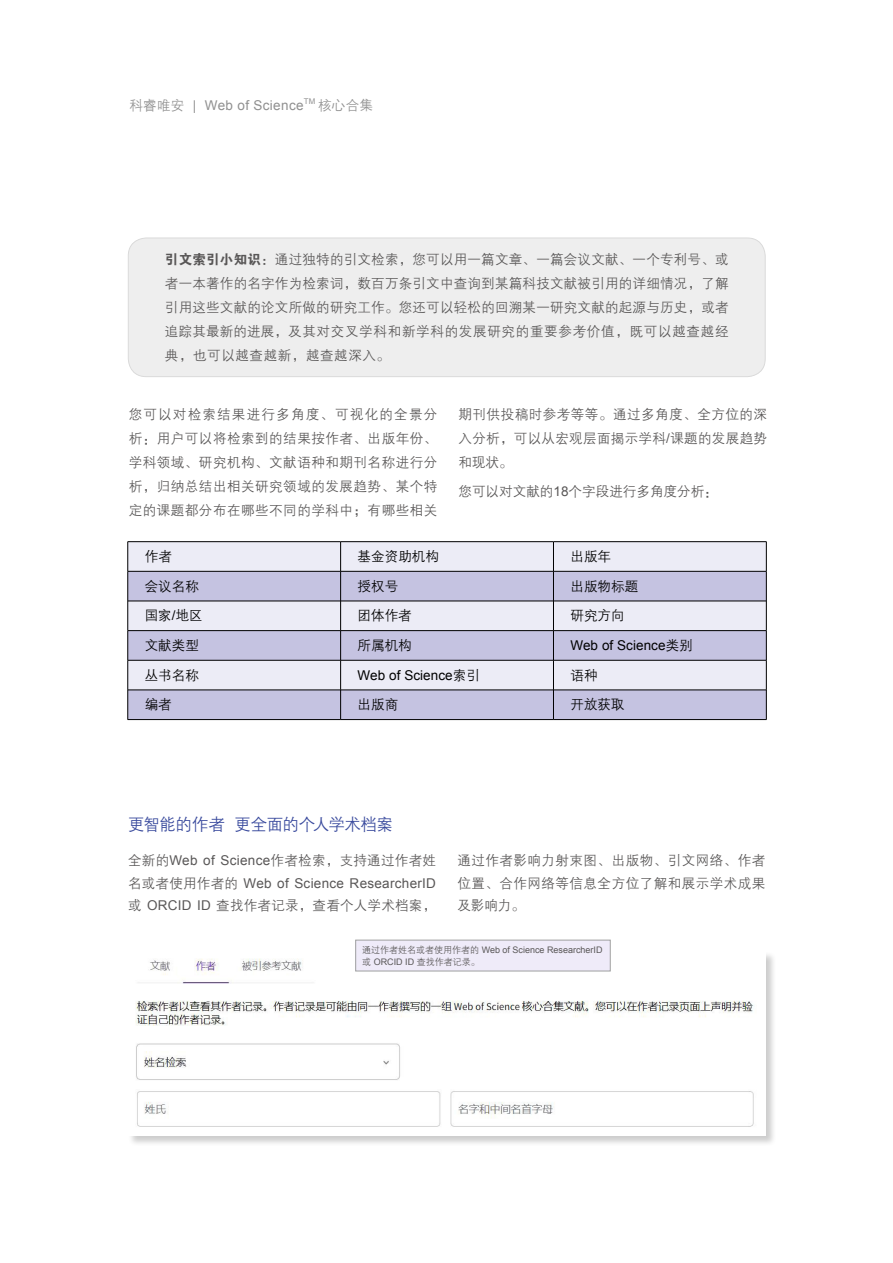
<style>
.page{position:relative;width:893px;height:1263px;background:#fff}
.page>*{position:absolute;margin:0;border:0;box-sizing:border-box;transform-origin:0 0}
.t1{font:16.5px "FZZDXJW GB1 0";letter-spacing:-.025em;color:#37489c}
.t2{font:13.5px/24px "FZZDXJW GB1 0";letter-spacing:.04em;color:#595757;text-align:justify}
.t3{font:13.5px "FZZDXJW GB1 0";letter-spacing:.005em;color:#000}
.t4{font:13.5px "Arial";letter-spacing:.02em;color:#595757}
.t5{font:13.5px "Arial";letter-spacing:.005em;color:#000}
.t6{font:13.5px "FZZDXJW GB1 0";letter-spacing:.02em;color:#595757}
.t7{font:13.5px "FZZDXJW GB1 0";letter-spacing:.005em;color:#595757}
.t8{font:13.5px "Arial";letter-spacing:.025em;color:#909090}
.t9{font:13.5px "FZZDXJW GB1 0";color:#909090}
.t10{font:9px "Arial";color:#595757}
.t11{font:9px "FZZDXJW GB1 0";color:#595757}
.t12{font:7.8px "Arial";color:#909090}
.s1{font-family:"FZZDXJW GB1 0"}
.s2{font-family:"FZDHTJW GB1 0"}
.s3{font-family:"Arial"}
</style>
<div class="page">
<div style="left:128px;top:238px;width:637px;height:139px;background:#eee;border-radius:18px"></div>
<div style="left:128px;top:238px;width:637px;height:139px;border:1px solid #000;border-radius:18px"></div>
<svg style="left:128px;top:542px;width:638px;height:29px;background:#e8e8f2"></svg>
<svg style="left:128px;top:572px;width:638px;height:147px;background:#d2d0e6"></svg>
<hr style="left:128px;top:541px;width:213px;height:1px;background:#000">
<svg style="left:127px;top:542px;width:1px;height:29px"></svg>
<hr style="left:341px;top:541px;width:212px;height:1px;background:#000">
<hr style="left:553px;top:541px;width:213px;height:1px;background:#000">
<svg style="left:766px;top:542px;width:1px;height:29px"></svg>
<hr style="left:127px;top:571px;width:1px;height:30px;background:#000">
<hr style="left:766px;top:571px;width:1px;height:30px;background:#000">
<hr style="left:127px;top:601px;width:1px;height:30px;background:#000">
<hr style="left:766px;top:601px;width:1px;height:30px;background:#000">
<svg style="left:127px;top:631px;width:1px;height:29px"></svg>
<svg style="left:766px;top:631px;width:1px;height:29px"></svg>
<svg style="left:127px;top:690px;width:1px;height:29px"></svg>
<svg style="left:766px;top:690px;width:1px;height:29px"></svg>
<svg style="left:340px;top:542px;width:1px;height:29px"></svg>
<svg style="left:553px;top:542px;width:1px;height:29px"></svg>
<hr style="left:128px;top:571px;width:213px;height:1px;background:#000">
<hr style="left:341px;top:571px;width:212px;height:1px;background:#000">
<hr style="left:340px;top:571px;width:1px;height:30px;background:#000">
<hr style="left:553px;top:571px;width:213px;height:1px;background:#000">
<hr style="left:553px;top:571px;width:1px;height:30px;background:#000">
<hr style="left:128px;top:601px;width:213px;height:1px;background:#000">
<hr style="left:341px;top:601px;width:212px;height:1px;background:#000">
<hr style="left:553px;top:601px;width:213px;height:1px;background:#000">
<hr style="left:128px;top:630px;width:213px;height:1px;background:#000">
<hr style="left:341px;top:630px;width:212px;height:1px;background:#000">
<svg style="left:340px;top:601px;width:1px;height:59px"></svg>
<hr style="left:553px;top:630px;width:213px;height:1px;background:#000">
<svg style="left:553px;top:602px;width:1px;height:58px"></svg>
<hr style="left:128px;top:690px;width:213px;height:1px;background:#000">
<hr style="left:341px;top:690px;width:212px;height:1px;background:#000">
<svg style="left:340px;top:690px;width:1px;height:29px"></svg>
<hr style="left:553px;top:690px;width:213px;height:1px;background:#000">
<svg style="left:553px;top:691px;width:1px;height:28px"></svg>
<hr style="left:127px;top:660px;width:1px;height:30px;background:#000">
<hr style="left:128px;top:660px;width:213px;height:1px;background:#000">
<hr style="left:128px;top:719px;width:213px;height:1px;background:#000">
<hr style="left:341px;top:660px;width:212px;height:1px;background:#000">
<hr style="left:341px;top:719px;width:212px;height:1px;background:#000">
<hr style="left:553px;top:660px;width:213px;height:1px;background:#000">
<hr style="left:553px;top:719px;width:213px;height:1px;background:#000">
<hr style="left:340px;top:660px;width:1px;height:30px;background:#000">
<hr style="left:553px;top:660px;width:1px;height:30px;background:#000">
<hr style="left:766px;top:660px;width:1px;height:30px;background:#000">
<div style="left:128px;top:951px;width:649px;height:196px;background:#000;opacity:.2"></div>
<img style="left:128px;top:950px;width:637px;height:185px">
<div style="left:356px;top:940px;width:254px;height:31px;background:#efebf9"></div>
<div style="left:355px;top:940px;width:255px;height:31px;border:1px solid #9fa0a0"></div>
<p class="t8" style="left:129px;top:97px;width:176px"><span class="s1">科睿唯安</span> | Web of Science</p>
<p class="t12" style="left:304px;top:96px;width:13px">TM</p>
<p class="t9" style="left:318px;top:98px;width:57px">核心合集</p>
<p class="t2" style="left:165px;top:247px;width:565px"><span class="s2">引文索引小知识：</span>通过独特的引文检索，您可以用一篇文章、一篇会议文献、一个专利号、或者一本著作的名字作为检索词，数百万条引文中查询到某篇科技文献被引用的详细情况，了解引用这些文献的论文所做的研究工作。您还可以轻松的回溯某一研究文献的起源与历史，或者追踪其最新的进展，及其对交叉学科和新学科的发展研究的重要参考价值，既可以越查越经典，也可以越查越新，越查越深入。</p>
<p class="t2" style="left:129px;top:403px;width:310px">您可以对检索结果进行多角度、可视化的全景分析：用户可以将检索到的结果按作者、出版年份、学科领域、研究机构、文献语种和期刊名称进行分析，归纳总结出相关研究领域的发展趋势、某个特定的课题都分布在哪些不同的学科中；有哪些相关</p>
<p class="t2" style="left:458px;top:403px;width:310px">期刊供投稿时参考等等。通过多角度、全方位的深入分析，可以从宏观层面揭示学科<span class="s3">/</span>课题的发展趋势和现状。</p>
<p class="t7" style="left:458px;top:484px;width:261px">您可以对文献的<span class="s3">18</span>个字段进行多角度分析：</p>
<p class="t3" style="left:145px;top:549px;width:29px">作者</p>
<p class="t3" style="left:358px;top:549px;width:83px">基金资助机构</p>
<p class="t3" style="left:570px;top:549px;width:42px">出版年</p>
<p class="t3" style="left:145px;top:579px;width:56px">会议名称</p>
<p class="t3" style="left:358px;top:579px;width:42px">授权号</p>
<p class="t3" style="left:570px;top:579px;width:69px">出版物标题</p>
<p class="t3" style="left:145px;top:609px;width:60px">国家<span class="s3">/</span>地区</p>
<p class="t3" style="left:358px;top:609px;width:56px">团体作者</p>
<p class="t3" style="left:570px;top:609px;width:56px">研究方向</p>
<p class="t3" style="left:145px;top:638px;width:56px">文献类型</p>
<p class="t3" style="left:358px;top:638px;width:56px">所属机构</p>
<p class="t5" style="left:570px;top:636px;width:124px">Web of Science<span class="s1">类别</span></p>
<p class="t3" style="left:145px;top:668px;width:56px">丛书名称</p>
<p class="t5" style="left:358px;top:666px;width:124px">Web of Science<span class="s1">索引</span></p>
<p class="t3" style="left:570px;top:668px;width:29px">语种</p>
<p class="t3" style="left:145px;top:697px;width:29px">编者</p>
<p class="t3" style="left:358px;top:697px;width:42px">出版商</p>
<p class="t3" style="left:570px;top:697px;width:56px">开放获取</p>
<p class="t1" style="left:128px;top:816px;width:267px">更智能的作者 更全面的个人学术档案</p>
<p class="t2" style="left:128px;top:849px;width:309px">全新的<span class="s3">Web of Science</span>作者检索，支持通过作者姓</p>
<p class="t4" style="left:128px;top:874px;width:309px"><span class="s1">名或者使用作者的</span> Web of Science ResearcherID</p>
<p class="t6" style="left:128px;top:898px;width:310px">或 <span class="s3">ORCID ID</span> 查找作者记录，查看个人学术档案，</p>
<p class="t2" style="left:457px;top:850px;width:310px;line-height:22.5px">通过作者影响力射束图、出版物、引文网络、作者位置、合作网络等信息全方位了解和展示学术成果及影响力。</p>
<p class="t10" style="left:362px;top:944px;width:242px"><span class="s1">通过作者姓名或者使用作者的</span> Web of Science ResearcherID</p>
<p class="t11" style="left:362px;top:957px;width:119px">或 <span class="s3">ORCID ID</span> 查找作者记录。</p>
</div>
